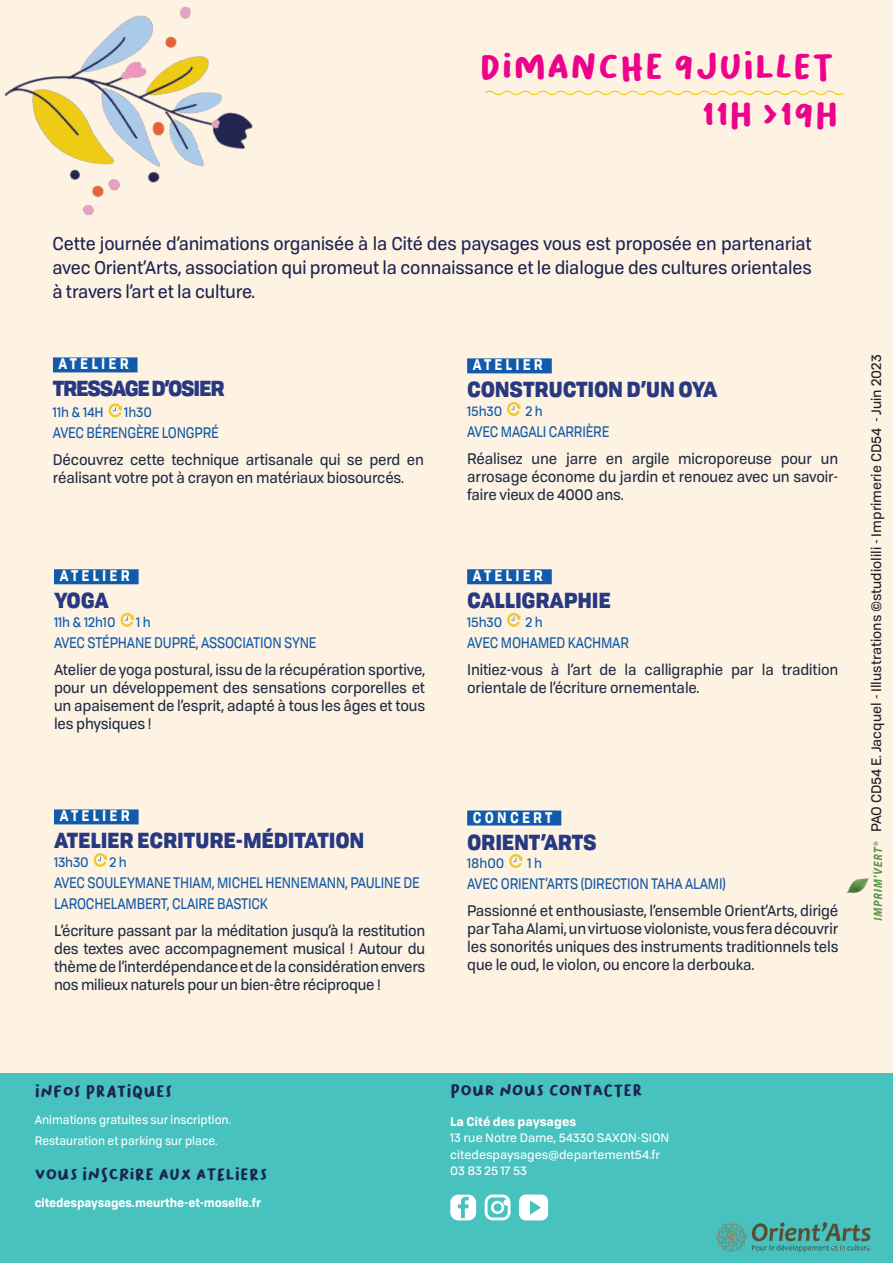
<style>
.page{position:relative;width:893px;height:1263px;background:#fef3e3}
.page>*{position:absolute;margin:0;border:0;box-sizing:border-box;transform-origin:0 0}
.t1{font:36px "Bakso Sapi";color:#ed028c}
.t2{font:900 21px "Tofino";letter-spacing:-.01em;color:#283981;scale:.95 1}
.t3{font:900 21px "Tofino";letter-spacing:-.06em;color:#283981;scale:.95 1}
.t4{font:18px/24px "Tofino";letter-spacing:-.01em;color:#1d2453;text-align:justify;scale:.95 1}
.t5{font:16.5px "Bakso Sapi";color:#1d2453}
.t6{font:15px/18px "Tofino";letter-spacing:-.01em;color:#202c45;text-align:justify;scale:.95 1}
.t7{font:15px/21px "Tofino";letter-spacing:-.01em;color:#115baa;scale:.85 1}
.t8{font:700 15px "Tofino";letter-spacing:.25em;color:#fff;scale:.85 1}
.t9{font:13.5px "Tofino";color:#231f20}
.t10{font:13.5px "Tofino";letter-spacing:-.01em;color:#115baa;scale:.95 1}
.t11{font:12px "Tofino";color:#fff}
.t12{font:12px "Tofino";color:#fff;scale:.95 1}
.t13{font:700 12px "Tofino";letter-spacing:-.01em;color:#fff;scale:.95 1}
.t14{font:700 12px "Tofino";letter-spacing:-.01em;color:#fff}
</style>
<div class="page">
<div style="left:53px;top:357px;width:85px;height:15px;background:#115baa"></div>
<svg style="left:109px;top:403px;width:13px;height:14px"></svg>
<div style="left:54px;top:569px;width:85px;height:15px;background:#115baa"></div>
<svg style="left:120px;top:613px;width:14px;height:14px"></svg>
<div style="left:54px;top:809px;width:85px;height:15px;background:#115baa"></div>
<svg style="left:94px;top:853px;width:13px;height:14px"></svg>
<div style="left:467px;top:358px;width:85px;height:15px;background:#115baa"></div>
<svg style="left:507px;top:402px;width:13px;height:14px"></svg>
<div style="left:467px;top:810px;width:94px;height:15px;background:#115baa"></div>
<svg style="left:509px;top:854px;width:13px;height:14px"></svg>
<div style="left:467px;top:569px;width:85px;height:15px;background:#115baa"></div>
<svg style="left:507px;top:613px;width:13px;height:14px"></svg>
<div style="left:0;top:1074px;width:893px;height:189px;background:#47c2be"></div>
<svg style="left:484px;top:90px;width:360px;height:6px"></svg>
<img style="left:846px;top:841px;width:37px;height:80px">
<svg style="left:450px;top:1194px;width:26px;height:26px"></svg>
<svg style="left:485px;top:1194px;width:25px;height:26px"></svg>
<div style="left:503px;top:1199px;width:7px;height:7px;background:#fff;border-radius:50%"></div>
<svg style="left:519px;top:1194px;width:29px;height:26px"></svg>
<img style="left:716px;top:1222px;width:155px;height:29px">
<img style="left:5px;top:6px;width:248px;height:210px">
<p class="t1" style="left:479px;top:46px;width:356px">DIMANCHE 9JUILLET</p>
<p class="t1" style="left:701px;top:94px;width:139px">11H &gt;19H</p>
<p class="t4" style="left:52px;top:230px;width:801px">Cette journée d’animations organisée à la Cité des paysages vous est proposée en partenariat avec Orient’Arts, association qui promeut la connaissance et le dialogue des cultures orientales à travers l’art et la culture.</p>
<p class="t8" style="left:59px;top:352px;width:84px">ATELIER</p>
<p class="t3" style="left:53px;top:371px;width:182px">TRESSAGE D’OSIER</p>
<p class="t10" style="left:53px;top:402px;width:55px">11h &amp; 14H</p>
<p class="t10" style="left:124px;top:402px;width:31px">1h30</p>
<p class="t7" style="left:53px;top:421px;width:197px">AVEC BÉRENGÈRE LONGPRÉ</p>
<p class="t6" style="left:53px;top:450px;width:392px">Découvrez cette technique artisanale qui se perd en réalisant votre pot à crayon en matériaux biosourcés.</p>
<p class="t8" style="left:60px;top:563px;width:84px">ATELIER</p>
<p class="t2" style="left:54px;top:583px;width:59px">YOGA</p>
<p class="t10" style="left:54px;top:612px;width:66px">11h &amp; 12h10</p>
<p class="t10" style="left:136px;top:612px;width:17px">1 h</p>
<p class="t7" style="left:54px;top:631px;width:310px">AVEC STÉPHANE DUPRÉ, ASSOCIATION SYNE</p>
<p class="t6" style="left:54px;top:659px;width:392px">Atelier de yoga postural, issu de la récupération sportive, pour un développement des sensations corporelles et un apaisement de l’esprit, adapté à tous les âges et tous les physiques !</p>
<p class="t8" style="left:60px;top:803px;width:84px">ATELIER</p>
<p class="t2" style="left:54px;top:823px;width:328px">ATELIER ECRITURE-MÉDITATION</p>
<p class="t10" style="left:54px;top:852px;width:38px">13h30</p>
<p class="t10" style="left:109px;top:852px;width:20px">2 h</p>
<p class="t7" style="left:54px;top:871px;width:432px">AVEC SOULEYMANE THIAM, MICHEL HENNEMANN, PAULINE DE<br>LAROCHELAMBERT, CLAIRE BASTICK</p>
<p class="t6" style="left:54px;top:920px;width:392px">L’écriture passant par la méditation jusqu’à la restitution des textes avec accompagnement musical ! Autour du thème de l’interdépendance et de la considération envers nos milieux naturels pour un bien-être réciproque !</p>
<p class="t8" style="left:473px;top:352px;width:84px">ATELIER</p>
<p class="t2" style="left:467px;top:372px;width:265px">CONSTRUCTION D’UN OYA</p>
<p class="t10" style="left:467px;top:401px;width:38px">15h30</p>
<p class="t10" style="left:525px;top:401px;width:20px">2 h</p>
<p class="t7" style="left:467px;top:420px;width:169px">AVEC MAGALI CARRIÈRE</p>
<p class="t6" style="left:467px;top:448px;width:392px">Réalisez une jarre en argile microporeuse pour un arrosage économe du jardin et renouez avec un savoir&shy;faire vieux de 4000 ans.</p>
<p class="t8" style="left:473px;top:563px;width:84px">ATELIER</p>
<p class="t2" style="left:467px;top:583px;width:153px">CALLIGRAPHIE</p>
<p class="t10" style="left:467px;top:612px;width:38px">15h30</p>
<p class="t10" style="left:525px;top:612px;width:20px">2 h</p>
<p class="t7" style="left:467px;top:631px;width:192px">AVEC MOHAMED KACHMAR</p>
<p class="t6" style="left:467px;top:659px;width:392px">Initiez-vous à l’art de la calligraphie par la tradition orientale de l’écriture ornementale.</p>
<p class="t8" style="left:473px;top:805px;width:95px">CONCERT</p>
<p class="t2" style="left:467px;top:824px;width:138px">ORIENT’ARTS</p>
<p class="t10" style="left:467px;top:853px;width:41px">18h00</p>
<p class="t10" style="left:527px;top:853px;width:17px">1 h</p>
<p class="t7" style="left:467px;top:872px;width:306px">AVEC ORIENT’ARTS (DIRECTION TAHA ALAMI)</p>
<p class="t6" style="left:467px;top:901px;width:392px">Passionné et enthousiaste, l’ensemble Orient’Arts, dirigé par Taha Alami, un virtuose violoniste, vous fera découvrir les sonorités uniques des instruments traditionnels tels que le oud, le violon, ou encore la derbouka.</p>
<p class="t9" style="left:866px;top:832px;width:479px;rotate:-90deg">PAO CD54 E. Jacquel - Illustrations ©studiolili - Imprimerie CD54 - Juin 2023</p>
<p class="t5" style="left:35px;top:1082px;width:139px">INFOS PRATIQUES</p>
<p class="t12" style="left:35px;top:1111px;width:208px">Animations gratuites sur inscription.</p>
<p class="t12" style="left:35px;top:1132px;width:194px">Restauration et parking sur place.</p>
<p class="t5" style="left:35px;top:1164px;width:235px">VOUS INSCRIRE AUX ATELIERS</p>
<p class="t13" style="left:35px;top:1192px;width:240px">citedespaysages.meurthe-et-moselle.fr</p>
<p class="t5" style="left:450px;top:1081px;width:194px">POUR NOUS CONTACTER</p>
<p class="t14" style="left:450px;top:1112px;width:128px">La Cité des paysages</p>
<p class="t11" style="left:450px;top:1129px;width:221px">13 rue Notre Dame, 54330 SAXON-SION</p>
<p class="t11" style="left:450px;top:1145px;width:212px">citedespaysages@departement54.fr</p>
<p class="t11" style="left:450px;top:1162px;width:78px">03 83 25 17 53</p>
</div>
